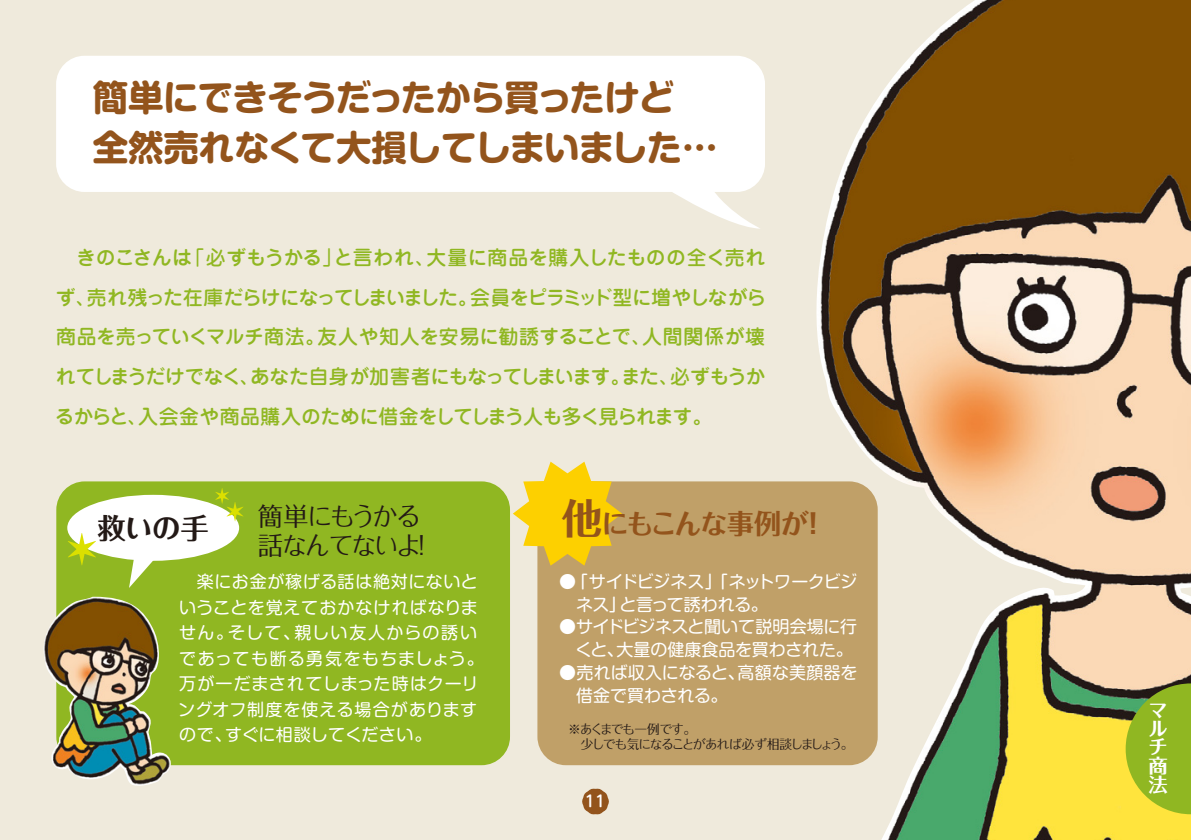
<style>
.page{position:relative;width:1191px;height:840px;background:#fff}
.page>*{position:absolute;margin:0;border:0;box-sizing:border-box;transform-origin:0 0}
.t1{font:35.4px/49.6px "Shin M Go Pro Bold 90 pv RKSJ H";letter-spacing:-.025em;color:#93541c}
.t2{font:28.4px "Folk Pro Bold 90 pv RKSJ H";color:#231916}
.t3{font:27.4px "Folk Pro Bold 90 pv RKSJ H";letter-spacing:-.05em;color:#93541c}
.t4{font:25.6px/28.4px "Folk Pro Regular 90 pv RKSJ H";letter-spacing:-.095em;color:#231916}
.t5{font:19.8px/39.6px "Jun 34 Pro Medium 90 pv RKSJ H";letter-spacing:-.055em;color:#90b722;text-align:justify}
.t6{font:19.4px/18.4px "Folk Pro Bold 90 pv RKSJ V";color:#fff;text-align:justify}
.t7{font:17px/25.6px "Shin M Go Pro Regular 90 pv RKSJ H";letter-spacing:.045em;color:#fff}
.t8{font:17px/22.6px "Shin M Go Pro Regular 90 pv RKSJ H";letter-spacing:-.01em;color:#fff;text-align:right}
.t9{font:17px/22.6px "Shin M Go Pro Regular 90 pv RKSJ H";letter-spacing:-.035em;color:#fff}
.t10{font:17px/22.6px "Shin M Go Pro Regular 90 pv RKSJ H";letter-spacing:.015em;color:#fff}
.t11{font:15.6px "UD Shin M Go Pro Medium 90 pv RKSJ H";color:#fff}
.t12{font:12.8px/14.2px "Folk Pro Regular 90 pv RKSJ H";letter-spacing:-.1em;color:#231916}
.s1{font-size:41px}
</style>
<div class="page">
<div style="left:0;top:0;width:1191px;height:839px;background:#efeadc"></div>
<img style="left:811px;top:0;width:380px;height:839px">
<div style="left:56px;top:481px;width:454px;height:283px;background:#90b722;border-radius:28px"></div>
<svg style="left:129px;top:559px;width:27px;height:28px"></svg>
<div style="left:56px;top:56px;width:709px;height:136px;background:#fff;border-radius:28px"></div>
<svg style="left:673px;top:178px;width:88px;height:50px"></svg>
<div style="left:537px;top:481px;width:340px;height:283px;background:#c0a068;border-radius:28px"></div>
<div style="left:67px;top:494px;width:172px;height:66px;background:#fff;border-radius:50%"></div>
<svg style="left:68px;top:532px;width:28px;height:33px"></svg>
<svg style="left:215px;top:488px;width:28px;height:33px"></svg>
<svg style="left:513px;top:461px;width:109px;height:104px"></svg>
<img style="left:43px;top:596px;width:133px;height:190px">
<svg style="left:582px;top:788px;width:27px;height:26px"></svg>
<svg style="left:1125px;top:683px;width:66px;height:130px;background:#98b42a"></svg>
<h1 class="t1" style="left:93px;top:78px;width:626px">簡単にできそうだったから買ったけど全然売れなくて大損してしまいました…</h1>
<p class="t5" style="left:55px;top:240px;width:713px">　きのこさんは「必ずもうかる」と言われ、大量に商品を購入したものの全く売れず、売れ残った在庫だらけになってしまいました。会員をピラミッド型に増やしながら商品を売っていくマルチ商法。友人や知人を安易に勧誘することで、人間関係が壊れてしまうだけでなく、あなた自身が加害者にもなってしまいます。また、必ずもうかるからと、入会金や商品購入のために借金をしてしまう人も多く見られます。</p>
<p class="t4" style="left:258px;top:506px;width:178px">簡単にもうかる話なんてないよ！</p>
<h2 class="t2" style="left:98px;top:517px;width:113px">救いの手</h2>
<p class="t7" style="left:178px;top:571px;width:307px">　楽にお金が稼げる話は絶対にないということを覚えておかなければなりません。そして、親しい友人からの誘いであっても断る勇気をもちましょう。万が一だまされてしまった時はクーリングオフ制度を使える場合がありますので、すぐに相談してください。</p>
<h3 class="t3" style="left:561px;top:513px;width:267px"><span class="s1">他</span>にもこんな事例が！</h3>
<p class="t9" style="left:576px;top:572px;width:282px;text-indent:-17px">●「サイドビジネス」「ネットワークビジネス」と言って誘われる。</p>
<p class="t8" style="left:559px;top:617px;width:299px">●サイドビジネスと聞いて説明会場に行くと、大量の健康食品を買わされた。</p>
<p class="t10" style="left:576px;top:663px;width:283px;text-indent:-17px">●売れば収入になると、高額な美顔器を借金で買わされる。</p>
<p class="t12" style="left:568px;top:723px;width:287px">※あくまでも一例です。<br>　少しでも気になることがあれば必ず相談しましょう。</p>
<p class="t11" style="left:585px;top:795px;width:22px">11</p>
<p class="t6" style="left:1148px;top:704px;width:20px">マルチ商法</p>
</div>
